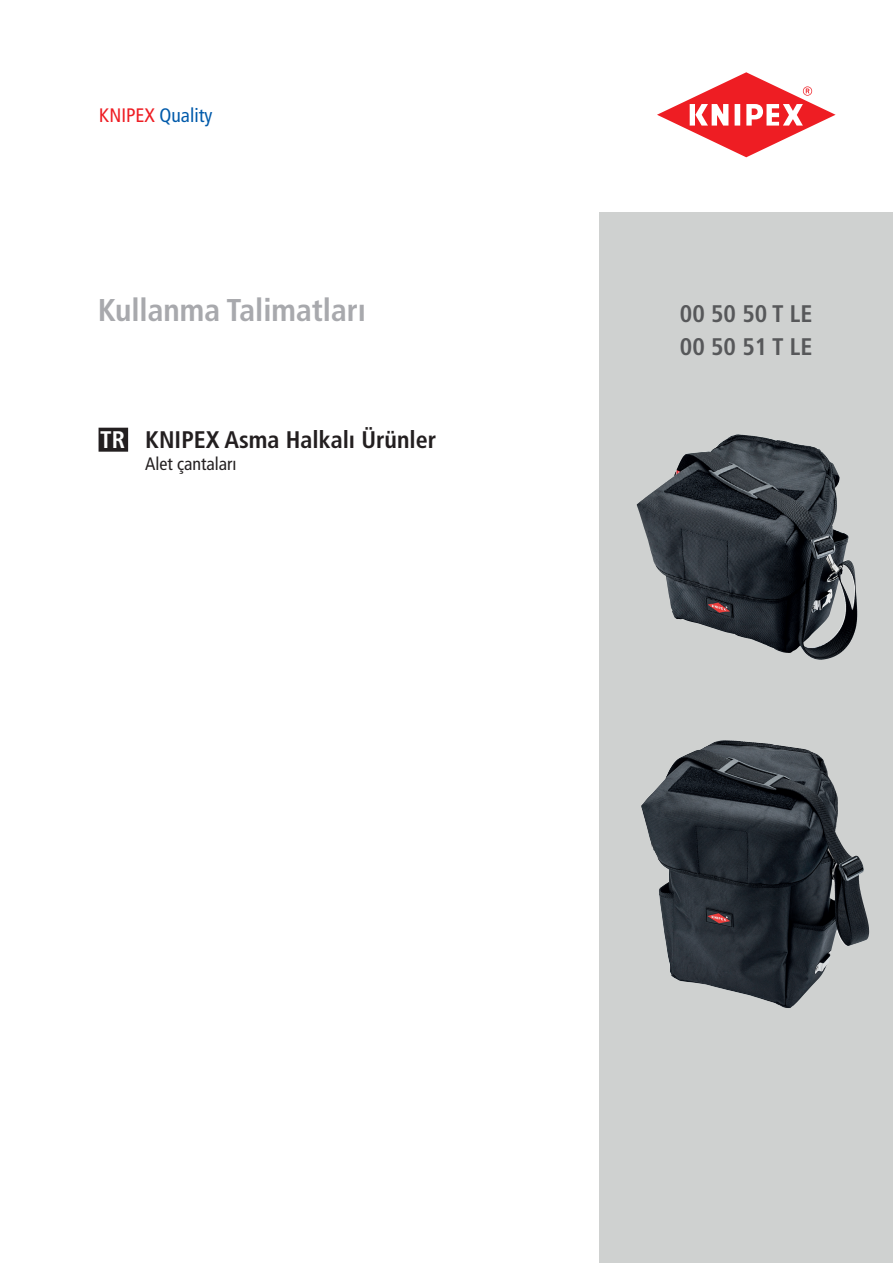
<style>
.page{position:relative;width:893px;height:1263px;background:#fff}
.page>*{position:absolute;margin:0;border:0;box-sizing:border-box;transform-origin:0 0}
.t1{font:700 condensed 31.5px "Frutiger LT Com";color:#a8a9ad}
.t2{font:700 condensed 24px "Frutiger LT Com";color:#231f20}
.t3{font:700 condensed 24px/33px "Frutiger LT Com";color:#57585a}
.t4{font:condensed 19.5px "Frutiger LT Com";color:#015aaa}
.t5{font:condensed 18px "Frutiger LT Com";color:#231f20}
.s1{color:#ee1d23}
.s2{color:#fff}
</style>
<div class="page">
<svg style="left:657px;top:72px;width:179px;height:85px"></svg>
<svg style="left:600px;top:213px;width:293px;height:1050px;background:#b4b7b7"></svg>
<div style="left:99px;top:428px;width:29px;height:24px;background:#231f20"></div>
<img style="left:641px;top:740px;width:84px;height:236px">
<img style="left:637px;top:434px;width:151px;height:219px">
<p class="t4" style="left:99px;top:104px;width:115px"><span class="s1">KNIPEX</span> Quality</p>
<h1 class="t1" style="left:98px;top:292px;width:270px">Kullanma Talimatları</h1>
<p class="t3" style="left:680px;top:297px;width:134px">00 50 50 T LE<br>00 50 51 T LE</p>
<p class="t2" style="left:100px;top:425px;width:337px"><span class="s2">TR</span> KNIPEX Asma Halkalı Ürünler</p>
<p class="t5" style="left:145px;top:453px;width:93px">Alet çantaları</p>
</div>
